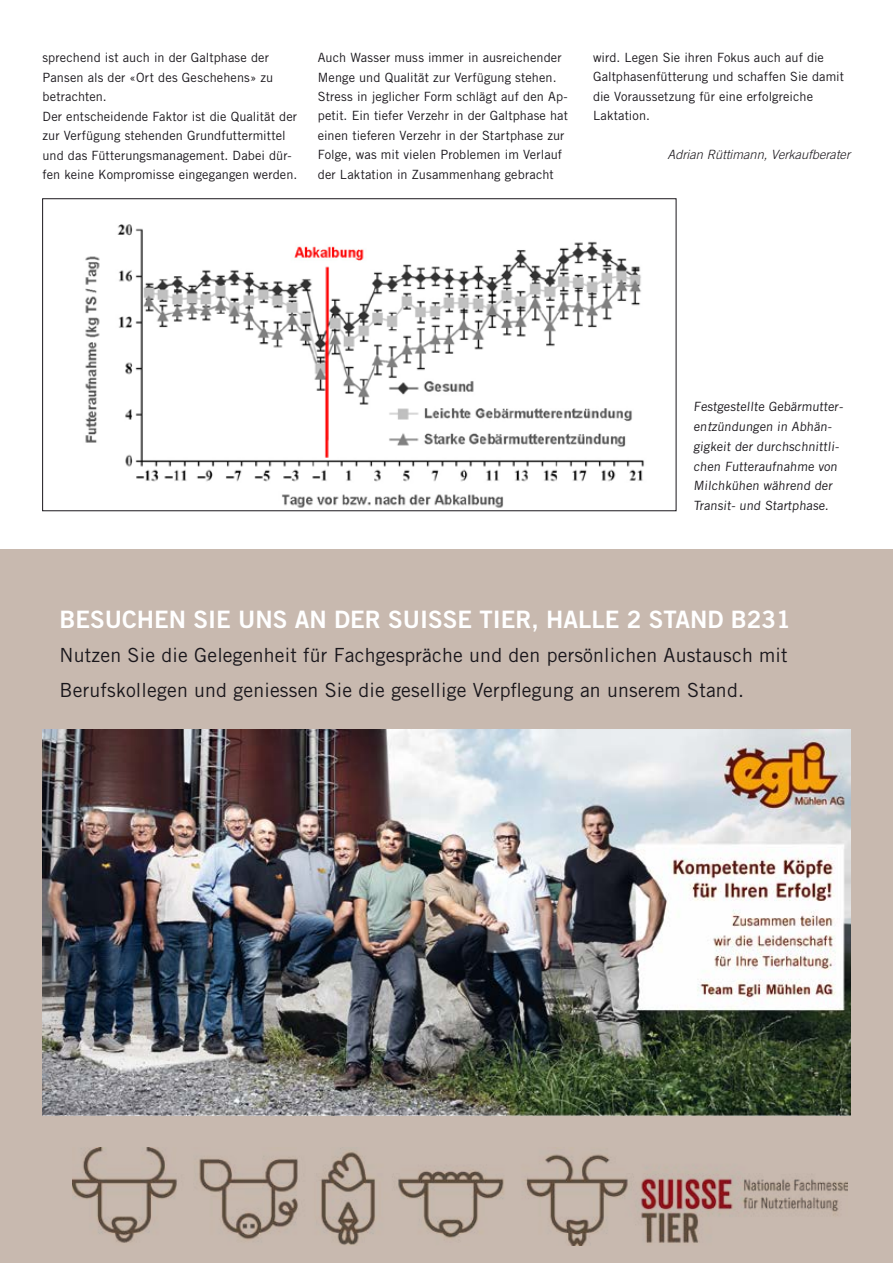
<style>
.page{position:relative;width:893px;height:1263px;background:#fff}
.page>*{position:absolute;margin:0;border:0;box-sizing:border-box;transform-origin:0 0}
.t1{font:24px "Trade Gothic LT Std Bd 2";color:#fff}
.t2{font:19.5px/34.5px "Trade Gothic LT Std";letter-spacing:.01em;color:#1a171c}
.t3{font:12.75px/19.5px "Trade Gothic LT Std";letter-spacing:.005em;color:#1a171c}
.t4{font:italic 300 12.75px "Trade Gothic LT Std";color:#1a171c}
.s1{font-style:italic}
</style>
<div class="page">
<div style="left:0;top:550px;width:893px;height:713px;background:#c8b9af"></div>
<img style="left:43px;top:730px;width:807px;height:385px">
<img style="left:73px;top:1147px;width:775px;height:98px">
<img style="left:85px;top:224px;width:559px;height:284px">
<p class="t3" style="left:43px;top:48px;width:256px">sprechend ist auch in der Galtphase der Pansen als der «Ort des Geschehens» zu betrachten.<br>Der entscheidende Faktor ist die Qualität der zur Verfügung stehenden Grundfuttermittel und das Fütterungsmanagement. Dabei dür&shy;fen keine Kompromisse eingegangen werden.</p>
<p class="t3" style="left:318px;top:48px;width:252px">Auch Wasser muss immer in ausreichender Menge und Qualität zur Verfügung stehen.<br>Stress in jeglicher Form schlägt auf den Ap&shy;petit. Ein tiefer Verzehr in der Galtphase hat einen tieferen Verzehr in der Startphase zur Folge, was mit vielen Problemen im Verlauf der Laktation in Zusammenhang gebracht</p>
<p class="t3" style="left:593px;top:48px;width:252px">wird. Legen Sie ihren Fokus auch auf die Galtphasenfütterung und schaffen Sie damit die Voraussetzung für eine erfolgreiche Laktation.</p>
<p class="t4" style="left:667px;top:147px;width:184px">Adrian Rüttimann, Verkaufberater</p>
<p class="t3" style="left:693px;top:397px;width:151px">Festgestellte Gebärmutter&shy;en<span class="s1">t</span>zündungen in Abhän&shy;gigkeit der durchschnittli&shy;chen Futteraufnahme von<br>Milchkühen während der<br>Transit- und Startphase.</p>
<h1 class="t1" style="left:60px;top:604px;width:733px">BESUCHEN SIE UNS AN DER SUISSE TIER, HALLE 2 STAND B231</h1>
<h2 class="t2" style="left:60px;top:638px;width:730px">Nutzen Sie die Gelegenheit für Fachgespräche und den persönlichen Austausch mit<br>Berufskollegen und geniessen Sie die gesellige Verpflegung an unserem Stand.</h2>
</div>
